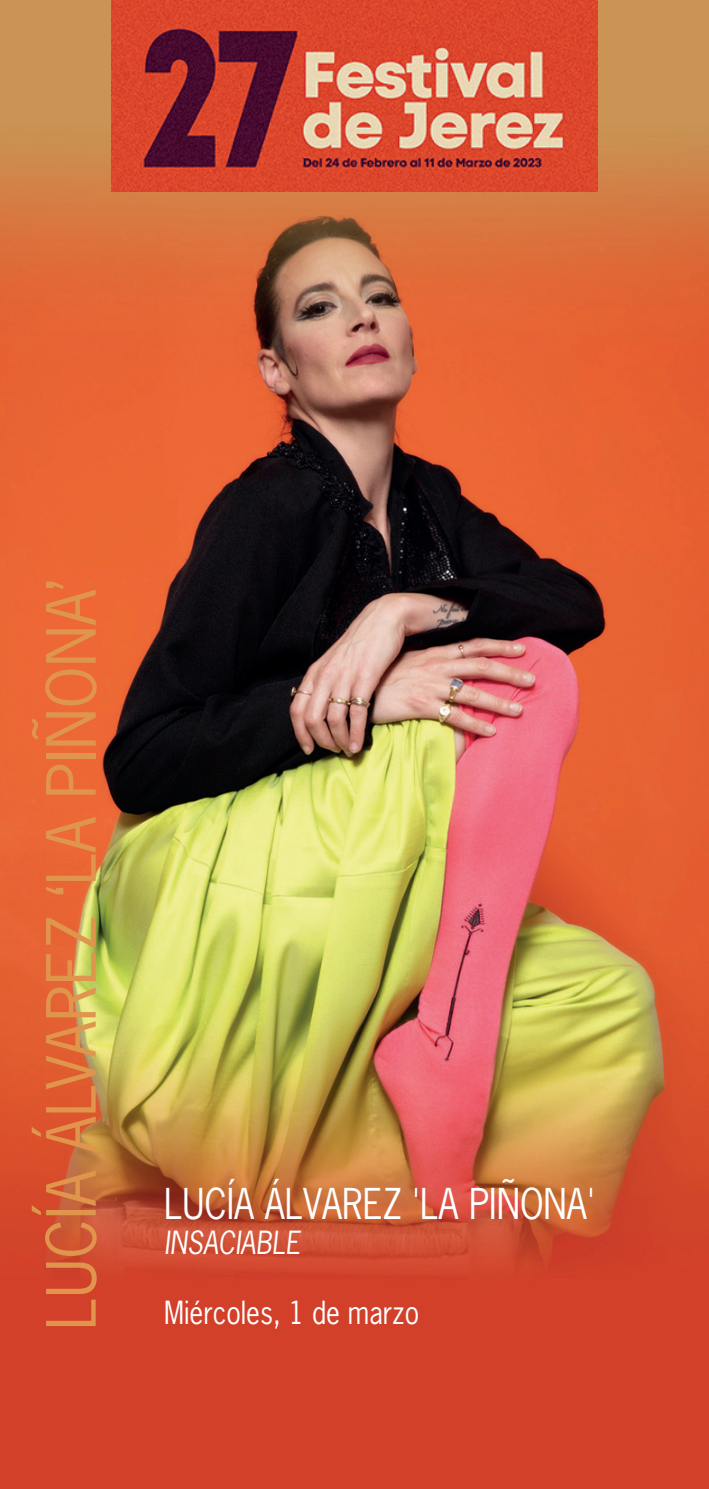
<style>
.page{position:relative;width:709px;height:1489px;background:#fff}
.page>*{position:absolute;margin:0;border:0;box-sizing:border-box;transform-origin:0 0}
.t1{font:63.75px "News Gothic Std";color:#e0954d}
.t2{font:40px "News Gothic Std";color:#fff;scale:.9 1}
.t3{font:30px "News Gothic Std";color:#fff;scale:.9 1}
.t4{font:italic 30px "News Gothic Std";color:#fff;scale:.9 1}
</style>
<div class="page">
<img style="left:0;top:0;width:708px;height:1488px">
<img style="left:112px;top:0;width:485px;height:191px">
<p class="t1" style="left:46px;top:1329px;width:753px;rotate:-90deg">LUCÍA ÁLVAREZ ‘LA PIÑONA’</p>
<p class="t2" style="left:164px;top:1187px;width:480px">LUCÍA ÁLVAREZ 'LA PIÑONA'</p>
<p class="t4" style="left:164px;top:1230px;width:153px">INSACIABLE</p>
<p class="t3" style="left:164px;top:1300px;width:285px">Miércoles, 1 de marzo</p>
</div>
